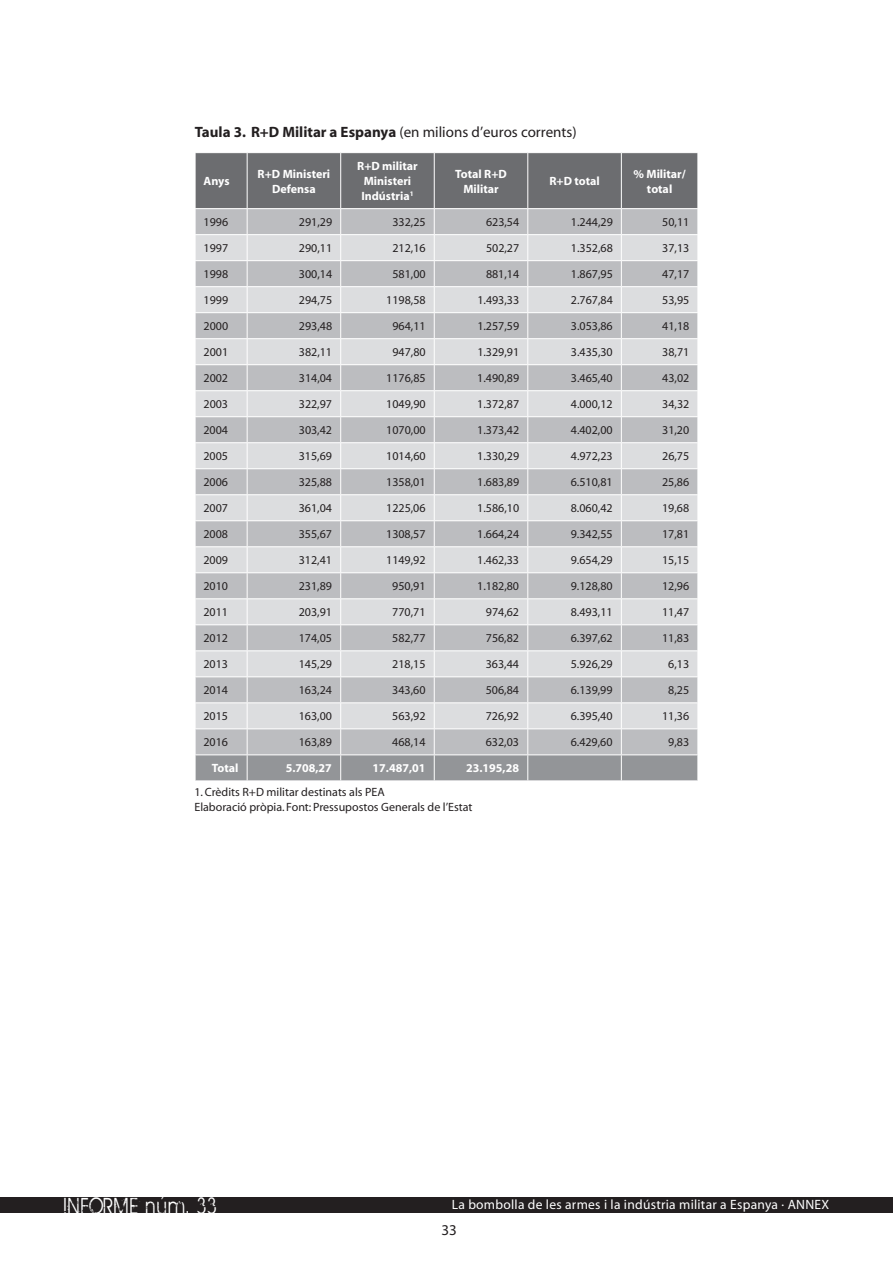
<style>
.page{position:relative;width:893px;height:1263px;background:#fff}
.page>*{position:absolute;margin:0;border:0;box-sizing:border-box;transform-origin:0 0}
.t1{font:25.2px "BIRTHOFAHERO";letter-spacing:.1em;color:#fff;scale:.83 1}
.t2{font:15px "Myriad";color:#231f20}
.t3{font:13.5px "Myriad";letter-spacing:.02em;color:#fff}
.t4{font:12px/14.4px "Myriad";color:#231f20}
.t5{font:700 12px/15px "Myriad";color:#fff;text-align:center}
.s1{font-weight:700}
</style>
<div class="page">
<div style="left:0;top:1197px;width:893px;height:16px;background:#231f20"></div>
<svg style="left:195px;top:153px;width:503px;height:627px;background:#c3c4c6"></svg>
<p class="t2" style="left:195px;top:125px;width:383px"><span class="s1">Taula 3. R+D Militar a Espanya</span> (en milions d’euros corrents)</p>
<p class="t5" style="left:204px;top:174px;width:27px">Anys</p>
<p class="t5" style="left:258px;top:167px;width:74px">R+D Ministeri<br>Defensa</p>
<p class="t5" style="left:357px;top:159px;width:62px">R+D militar<br>Ministeri<br>Indústria<sup>1</sup></p>
<p class="t5" style="left:455px;top:167px;width:52px">Total R+D<br>Militar</p>
<p class="t5" style="left:549px;top:174px;width:52px">R+D total</p>
<p class="t5" style="left:633px;top:167px;width:54px">% Militar/ total</p>
<p class="t4" style="left:204px;top:215px;width:26px">1996</p>
<p class="t4" style="left:299px;top:215px;width:35px">291,29</p>
<p class="t4" style="left:392px;top:215px;width:35px">332,25</p>
<p class="t4" style="left:486px;top:215px;width:35px">623,54</p>
<p class="t4" style="left:571px;top:215px;width:43px">1.244,29</p>
<p class="t4" style="left:662px;top:215px;width:29px">50,11</p>
<p class="t4" style="left:204px;top:241px;width:26px">1997</p>
<p class="t4" style="left:299px;top:241px;width:35px">290,11</p>
<p class="t4" style="left:392px;top:241px;width:35px">212,16</p>
<p class="t4" style="left:486px;top:241px;width:35px">502,27</p>
<p class="t4" style="left:571px;top:241px;width:43px">1.352,68</p>
<p class="t4" style="left:662px;top:241px;width:29px">37,13</p>
<p class="t4" style="left:204px;top:267px;width:26px">1998</p>
<p class="t4" style="left:299px;top:267px;width:35px">300,14</p>
<p class="t4" style="left:392px;top:267px;width:35px">581,00</p>
<p class="t4" style="left:486px;top:267px;width:35px">881,14</p>
<p class="t4" style="left:571px;top:267px;width:43px">1.867,95</p>
<p class="t4" style="left:662px;top:267px;width:29px">47,17</p>
<p class="t4" style="left:204px;top:293px;width:26px">1999</p>
<p class="t4" style="left:299px;top:293px;width:35px">294,75</p>
<p class="t4" style="left:386px;top:293px;width:41px">1198,58</p>
<p class="t4" style="left:477px;top:293px;width:43px">1.493,33</p>
<p class="t4" style="left:571px;top:293px;width:43px">2.767,84</p>
<p class="t4" style="left:662px;top:293px;width:29px">53,95</p>
<p class="t4" style="left:204px;top:319px;width:26px">2000</p>
<p class="t4" style="left:299px;top:319px;width:35px">293,48</p>
<p class="t4" style="left:392px;top:319px;width:35px">964,11</p>
<p class="t4" style="left:477px;top:319px;width:43px">1.257,59</p>
<p class="t4" style="left:571px;top:319px;width:43px">3.053,86</p>
<p class="t4" style="left:662px;top:319px;width:29px">41,18</p>
<p class="t4" style="left:204px;top:345px;width:26px">2001</p>
<p class="t4" style="left:299px;top:345px;width:35px">382,11</p>
<p class="t4" style="left:392px;top:345px;width:35px">947,80</p>
<p class="t4" style="left:477px;top:345px;width:43px">1.329,91</p>
<p class="t4" style="left:571px;top:345px;width:43px">3.435,30</p>
<p class="t4" style="left:662px;top:345px;width:29px">38,71</p>
<p class="t4" style="left:204px;top:371px;width:26px">2002</p>
<p class="t4" style="left:299px;top:371px;width:35px">314,04</p>
<p class="t4" style="left:386px;top:371px;width:41px">1176,85</p>
<p class="t4" style="left:477px;top:371px;width:43px">1.490,89</p>
<p class="t4" style="left:571px;top:371px;width:43px">3.465,40</p>
<p class="t4" style="left:662px;top:371px;width:29px">43,02</p>
<p class="t4" style="left:203px;top:397px;width:26px">2003</p>
<p class="t4" style="left:299px;top:397px;width:35px">322,97</p>
<p class="t4" style="left:386px;top:397px;width:41px">1049,90</p>
<p class="t4" style="left:477px;top:397px;width:43px">1.372,87</p>
<p class="t4" style="left:571px;top:397px;width:43px">4.000,12</p>
<p class="t4" style="left:662px;top:397px;width:29px">34,32</p>
<p class="t4" style="left:203px;top:423px;width:26px">2004</p>
<p class="t4" style="left:299px;top:423px;width:35px">303,42</p>
<p class="t4" style="left:386px;top:423px;width:41px">1070,00</p>
<p class="t4" style="left:477px;top:423px;width:43px">1.373,42</p>
<p class="t4" style="left:571px;top:423px;width:43px">4.402,00</p>
<p class="t4" style="left:662px;top:423px;width:29px">31,20</p>
<p class="t4" style="left:203px;top:449px;width:26px">2005</p>
<p class="t4" style="left:299px;top:449px;width:35px">315,69</p>
<p class="t4" style="left:386px;top:449px;width:41px">1014,60</p>
<p class="t4" style="left:477px;top:449px;width:43px">1.330,29</p>
<p class="t4" style="left:571px;top:449px;width:43px">4.972,23</p>
<p class="t4" style="left:662px;top:449px;width:29px">26,75</p>
<p class="t4" style="left:203px;top:475px;width:26px">2006</p>
<p class="t4" style="left:299px;top:475px;width:35px">325,88</p>
<p class="t4" style="left:386px;top:475px;width:41px">1358,01</p>
<p class="t4" style="left:477px;top:475px;width:43px">1.683,89</p>
<p class="t4" style="left:571px;top:475px;width:43px">6.510,81</p>
<p class="t4" style="left:662px;top:475px;width:29px">25,86</p>
<p class="t4" style="left:203px;top:501px;width:26px">2007</p>
<p class="t4" style="left:299px;top:501px;width:35px">361,04</p>
<p class="t4" style="left:386px;top:501px;width:41px">1225,06</p>
<p class="t4" style="left:477px;top:501px;width:43px">1.586,10</p>
<p class="t4" style="left:571px;top:501px;width:43px">8.060,42</p>
<p class="t4" style="left:662px;top:501px;width:29px">19,68</p>
<p class="t4" style="left:203px;top:527px;width:26px">2008</p>
<p class="t4" style="left:299px;top:527px;width:35px">355,67</p>
<p class="t4" style="left:386px;top:527px;width:41px">1308,57</p>
<p class="t4" style="left:477px;top:527px;width:43px">1.664,24</p>
<p class="t4" style="left:571px;top:527px;width:43px">9.342,55</p>
<p class="t4" style="left:662px;top:527px;width:29px">17,81</p>
<p class="t4" style="left:203px;top:553px;width:26px">2009</p>
<p class="t4" style="left:299px;top:553px;width:35px">312,41</p>
<p class="t4" style="left:386px;top:553px;width:41px">1149,92</p>
<p class="t4" style="left:477px;top:553px;width:43px">1.462,33</p>
<p class="t4" style="left:571px;top:553px;width:43px">9.654,29</p>
<p class="t4" style="left:662px;top:553px;width:29px">15,15</p>
<p class="t4" style="left:203px;top:580px;width:26px">2010</p>
<p class="t4" style="left:299px;top:580px;width:35px">231,89</p>
<p class="t4" style="left:392px;top:580px;width:35px">950,91</p>
<p class="t4" style="left:477px;top:580px;width:43px">1.182,80</p>
<p class="t4" style="left:571px;top:580px;width:43px">9.128,80</p>
<p class="t4" style="left:662px;top:580px;width:29px">12,96</p>
<p class="t4" style="left:203px;top:606px;width:26px">2011</p>
<p class="t4" style="left:299px;top:606px;width:35px">203,91</p>
<p class="t4" style="left:392px;top:606px;width:35px">770,71</p>
<p class="t4" style="left:486px;top:606px;width:35px">974,62</p>
<p class="t4" style="left:571px;top:606px;width:43px">8.493,11</p>
<p class="t4" style="left:662px;top:606px;width:29px">11,47</p>
<p class="t4" style="left:203px;top:632px;width:26px">2012</p>
<p class="t4" style="left:299px;top:632px;width:35px">174,05</p>
<p class="t4" style="left:392px;top:632px;width:35px">582,77</p>
<p class="t4" style="left:486px;top:632px;width:35px">756,82</p>
<p class="t4" style="left:571px;top:632px;width:43px">6.397,62</p>
<p class="t4" style="left:662px;top:632px;width:29px">11,83</p>
<p class="t4" style="left:203px;top:658px;width:26px">2013</p>
<p class="t4" style="left:299px;top:658px;width:35px">145,29</p>
<p class="t4" style="left:392px;top:658px;width:35px">218,15</p>
<p class="t4" style="left:486px;top:658px;width:35px">363,44</p>
<p class="t4" style="left:571px;top:658px;width:43px">5.926,29</p>
<p class="t4" style="left:668px;top:658px;width:22px">6,13</p>
<p class="t4" style="left:203px;top:684px;width:26px">2014</p>
<p class="t4" style="left:299px;top:684px;width:35px">163,24</p>
<p class="t4" style="left:392px;top:684px;width:35px">343,60</p>
<p class="t4" style="left:486px;top:684px;width:35px">506,84</p>
<p class="t4" style="left:571px;top:684px;width:43px">6.139,99</p>
<p class="t4" style="left:668px;top:684px;width:22px">8,25</p>
<p class="t4" style="left:203px;top:710px;width:26px">2015</p>
<p class="t4" style="left:299px;top:710px;width:35px">163,00</p>
<p class="t4" style="left:392px;top:710px;width:35px">563,92</p>
<p class="t4" style="left:486px;top:710px;width:35px">726,92</p>
<p class="t4" style="left:571px;top:710px;width:43px">6.395,40</p>
<p class="t4" style="left:662px;top:710px;width:29px">11,36</p>
<p class="t4" style="left:203px;top:736px;width:26px">2016</p>
<p class="t4" style="left:299px;top:736px;width:35px">163,89</p>
<p class="t4" style="left:392px;top:736px;width:35px">468,14</p>
<p class="t4" style="left:486px;top:736px;width:35px">632,03</p>
<p class="t4" style="left:571px;top:736px;width:43px">6.429,60</p>
<p class="t4" style="left:668px;top:736px;width:22px">9,83</p>
<p class="t5" style="left:212px;top:761px;width:28px">Total</p>
<p class="t5" style="left:286px;top:761px;width:48px">5.708,27</p>
<p class="t5" style="left:373px;top:761px;width:54px">17.487,01</p>
<p class="t5" style="left:466px;top:761px;width:54px">23.195,28</p>
<p class="t4" style="left:194px;top:785px;width:280px">1. Crèdits R+D militar destinats als PEA<br>Elaboració pròpia. Font: Pressupostos Generals de l’Estat</p>
<h1 class="t1" style="left:64px;top:1192px;width:185px">INFORME núm. 33</h1>
<p class="t3" style="left:452px;top:1198px;width:379px">La bombolla de les armes i la indústria militar a Espanya · ANNEX</p>
<p class="t2" style="left:441px;top:1223px;width:17px">33</p>
</div>
